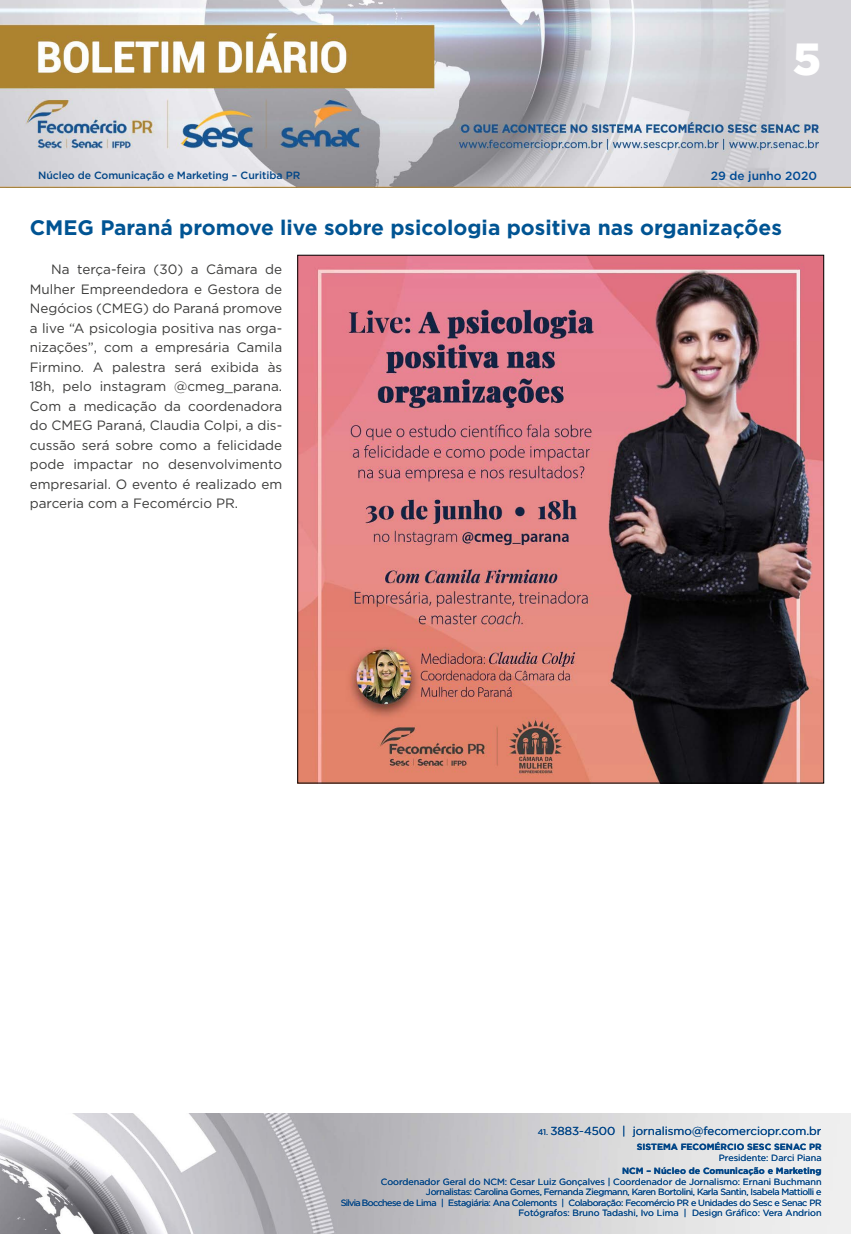
<style>
.page{position:relative;width:851px;height:1234px;background:#fff}
.page>*{position:absolute;margin:0;border:0;box-sizing:border-box;transform-origin:0 0}
.t1{font:900 45px "Gotham";color:#fff}
.t2{font:700 21px "Gotham";color:#005493}
.t3{font:13.5px/19.5px "Gotham";color:#3c3c3b;text-align:justify}
.t4{font:500 11.85px "Gotham";color:#004a93}
.t5{font:11.55px "Gotham";color:#004587}
.t6{font:500 10.5px "Gotham";letter-spacing:-.01em;color:#004587}
.t7{font:9px/10.5px "Gotham";letter-spacing:-.04em;color:#004587;text-align:right}
.t8{font:700 9px "Gotham";color:#004587}
.t9{font:9px "Gotham";color:#004587}
.s1{font-size:8.25px}
</style>
<div class="page">
<img style="left:0;top:0;width:850px;height:188px">
<img style="left:0;top:1113px;width:850px;height:120px">
<img style="left:299px;top:257px;width:523px;height:524px">
<h1 class="t1" style="left:792px;top:28px;width:30px">5</h1>
<p class="t6" style="left:38px;top:168px;width:264px">Núcleo de Comunicação e Marketing – Curitiba PR</p>
<p class="t4" style="left:710px;top:167px;width:108px">29 de junho 2020</p>
<h2 class="t2" style="left:30px;top:214px;width:753px">CMEG Paraná promove live sobre psicologia positiva nas organizações</h2>
<p class="t3" style="left:30px;top:259px;width:254px;text-indent:21px">Na terça-feira (30) a Câmara de Mulher Empreendedora e Gestora de Negócios (CMEG) do Paraná promove a live “A psicologia positiva nas orga&shy;nizações”, com a empresária Camila Firmino. A palestra será exibida às 18h, pelo instagram @cmeg_parana.<br>Com a medicação da coordenadora do CMEG Paraná, Claudia Colpi, a dis&shy;cussão será sobre como a felicidade pode impactar no desenvolvimento empresarial. O evento é realizado em parceria com a Fecomércio PR.</p>
<p class="t5" style="left:537px;top:1123px;width:285px"><span class="s1">41.</span> 3883-4500 | jornalismo@fecomerciopr.com.br</p>
<p class="t8" style="left:636px;top:1140px;width:186px">SISTEMA FECOMÉRCIO SESC SENAC PR</p>
<p class="t9" style="left:718px;top:1151px;width:104px">Presidente: Darci Piana</p>
<p class="t8" style="left:622px;top:1164px;width:201px">NCM – Núcleo de Comunicação e Marketing</p>
<p class="t7" style="left:341px;top:1175px;width:482px">Coordenador Geral do NCM: Cesar Luiz Gonçalves | Coordenador de Jornalismo: Ernani Buchmann Jornalistas: Carolina Gomes, Fernanda Ziegmann, Karen Bortolini, Karla Santin, Isabela Mattiolli e<br>Silvia Bocchese de Lima | Estagiária: Ana Colemonts | Colaboração: Fecomércio PR e Unidades do Sesc e Senac PR Fotógrafos: Bruno Tadashi, Ivo Lima | Design Gráfico: Vera Andrion</p>
</div>
